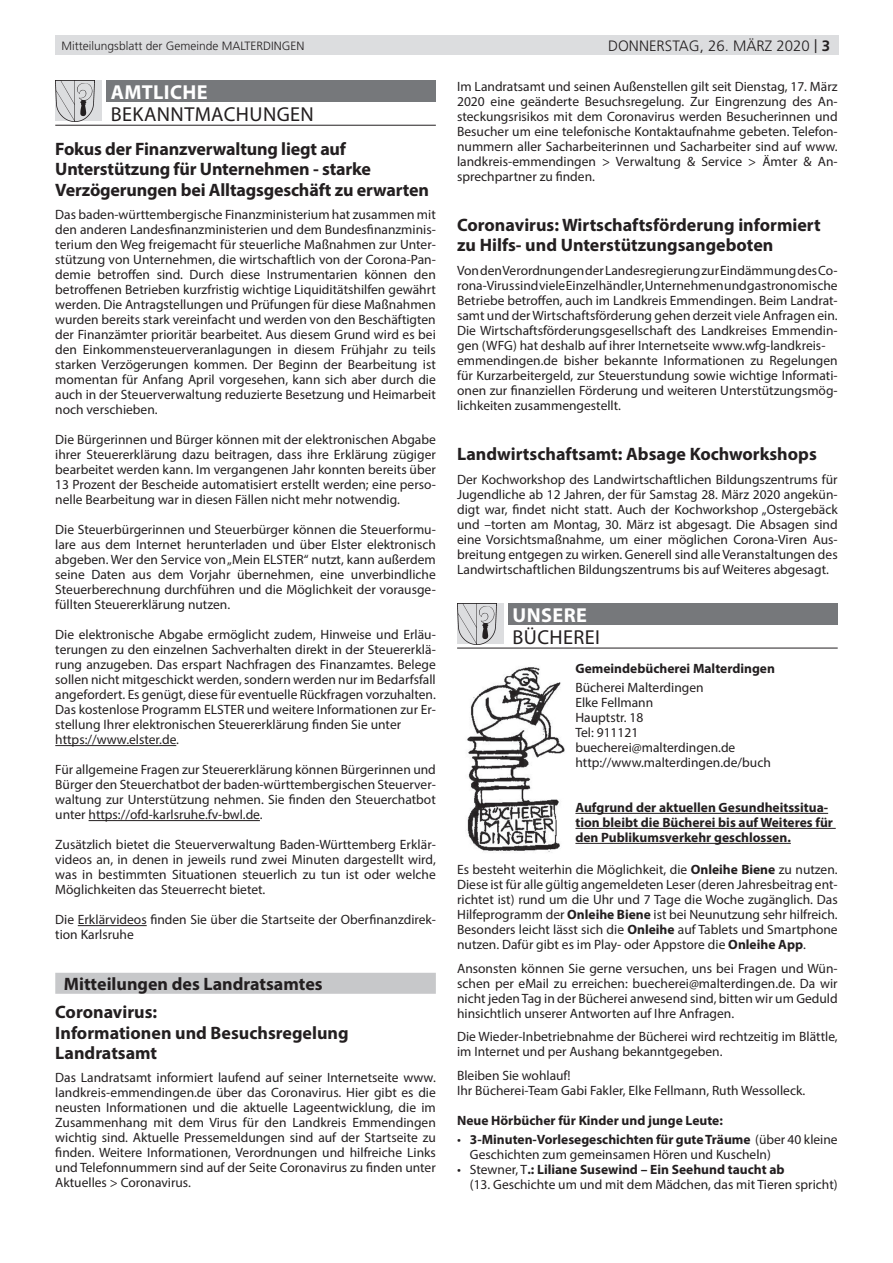
<style>
.page{position:relative;width:893px;height:1263px;background:#fff}
.page>*{position:absolute;margin:0;border:0;box-sizing:border-box;transform-origin:0 0}
.t1{font:20.25px "Myriad Pro";letter-spacing:.02em;color:#231f20}
.t2{font:700 20.25px "Myriad Pro";letter-spacing:.02em;color:#fff}
.t3{font:700 18px/20.2px "Myriad Pro";color:#231f20}
.t4{font:300 15px "Frutiger LT Std";color:#231f20}
.t5{font:13.5px/15px "Myriad Pro";color:#231f20;text-align:justify}
.t6{font:700 13.5px/15px "Myriad Pro";color:#231f20}
.t7{font:300 12px "Frutiger LT Std";color:#231f20}
.s1{font-family:"Arial Nova";font-weight:400}
.s2{font-weight:700}
.s3{font-style:italic}
</style>
<div class="page">
<div style="left:55px;top:36px;width:784px;height:19px;background:#dcdddf"></div>
<hr style="left:55px;top:745px;width:121px;height:1px;background:#231f20">
<hr style="left:89px;top:820px;width:171px;height:1px;background:#231f20">
<hr style="left:78px;top:925px;width:69px;height:1px;background:#231f20">
<div style="left:55px;top:973px;width:381px;height:21px;background:#c7c8ca"></div>
<div style="left:56px;top:81px;width:46px;height:40px;background:#dcdddf"></div>
<img style="left:56px;top:81px;width:38px;height:40px">
<div style="left:106px;top:81px;width:330px;height:21px;background:#76787b"></div>
<hr style="left:55px;top:125px;width:381px;height:1px;background:#231f20">
<hr style="left:575px;top:813px;width:253px;height:1px;background:#231f20">
<hr style="left:575px;top:828px;width:261px;height:1px;background:#231f20">
<hr style="left:575px;top:843px;width:216px;height:1px;background:#231f20">
<div style="left:457px;top:604px;width:46px;height:40px;background:#dcdddf"></div>
<img style="left:457px;top:604px;width:39px;height:40px">
<div style="left:508px;top:604px;width:330px;height:21px;background:#76787b"></div>
<hr style="left:457px;top:648px;width:381px;height:1px;background:#231f20">
<img style="left:467px;top:667px;width:98px;height:185px">
<p class="t7" style="left:62px;top:39px;width:244px">Mitteilungsblatt der Gemeinde MALTERDINGEN</p>
<p class="t4" style="left:608px;top:37px;width:224px">donnerstag, 26. MÄRZ 2020 <span class="s1">|</span> <span class="s2">3</span></p>
<h1 class="t2" style="left:111px;top:79px;width:99px">AMTLICHE</h1>
<h1 class="t1" style="left:111px;top:102px;width:205px">BEKANNTMACHUNGEN</h1>
<h2 class="t3" style="left:55px;top:138px;width:375px">Fokus der Finanzverwaltung liegt auf<br>Unterstützung für Unternehmen - starke<br>Verzögerungen bei Alltagsgeschäft zu erwarten</h2>
<p class="t5" style="left:55px;top:207px;width:382px">Das baden-württembergische Finanzministerium hat zusammen mit den anderen Landesfinanzministerien und dem Bundesfinanzminis&shy;terium den Weg freigemacht für steuerliche Maßnahmen zur Unter&shy;stützung von Unternehmen, die wirtschaftlich von der Corona-Pan&shy;demie betroffen sind. Durch diese Instrumentarien können den betroffenen Betrieben kurzfristig wichtige Liquiditätshilfen gewährt werden. Die Antragstellungen und Prüfungen für diese Maßnahmen wurden bereits stark vereinfacht und werden von den Beschäftigten der Finanzämter prioritär bearbeitet. Aus diesem Grund wird es bei den Einkommensteuerveranlagungen in diesem Frühjahr zu teils starken Verzögerungen kommen. Der Beginn der Bearbeitung ist momentan für Anfang April vorgesehen, kann sich aber durch die auch in der Steuerverwaltung reduzierte Besetzung und Heimarbeit noch verschieben.</p>
<p class="t5" style="left:55px;top:432px;width:382px">Die Bürgerinnen und Bürger können mit der elektronischen Abgabe ihrer Steuererklärung dazu beitragen, dass ihre Erklärung zügiger bearbeitet werden kann. Im vergangenen Jahr konnten bereits über 13 Prozent der Bescheide automatisiert erstellt werden; eine perso&shy;nelle Bearbeitung war in diesen Fällen nicht mehr notwendig.</p>
<p class="t5" style="left:55px;top:522px;width:382px">Die Steuerbürgerinnen und Steuerbürger können die Steuerformu&shy;lare aus dem Internet herunterladen und über Elster elektronisch abgeben. Wer den Service von „Mein ELSTER“ nutzt, kann außerdem seine Daten aus dem Vorjahr übernehmen, eine unverbindliche Steuerberechnung durchführen und die Möglichkeit der vorausge&shy;füllten Steuererklärung nutzen.</p>
<p class="t5" style="left:55px;top:627px;width:382px;text-align:left">Die elektronische Abgabe ermöglicht zudem, Hinweise und Erläu&shy;terungen zu den einzelnen Sachverhalten direkt in der Steuererklä&shy;rung anzugeben. Das erspart Nachfragen des Finanzamtes. Belege sollen nicht mitgeschickt werden, sondern werden nur im Bedarfsfall angefordert. Es genügt, diese für eventuelle Rückfragen vorzuhalten.<br>Das kostenlose Programm ELSTER und weitere Informationen zur Er&shy;stellung Ihrer elektronischen Steuererklärung finden Sie unter https://www.elster.de.</p>
<p class="t5" style="left:55px;top:762px;width:382px">Für allgemeine Fragen zur Steuererklärung können Bürgerinnen und Bürger den Steuerchatbot der baden-württembergischen Steuerver&shy;waltung zur Unterstützung nehmen. Sie finden den Steuerchatbot unter https://ofd-karlsruhe.fv-bwl.de.</p>
<p class="t5" style="left:55px;top:837px;width:382px">Zusätzlich bietet die Steuerverwaltung Baden-Württemberg Erklär&shy;videos an, in denen in jeweils rund zwei Minuten dargestellt wird, was in bestimmten Situationen steuerlich zu tun ist oder welche Möglichkeiten das Steuerrecht bietet.</p>
<p class="t5" style="left:55px;top:912px;width:382px">Die Erklärvideos finden Sie über die Startseite der Oberfinanzdirek&shy;tion Karlsruhe</p>
<h2 class="t3" style="left:55px;top:968px;width:269px;line-height:28.8px;text-indent:8px">Mitteilungen des Landratsamtes<br>Coronavirus:</h2>
<h2 class="t3" style="left:55px;top:1022px;width:295px">Informationen und Besuchsregelung<br>Landratsamt</h2>
<p class="t5" style="left:55px;top:1070px;width:382px">Das Landratsamt informiert laufend auf seiner Internetseite www. landkreis-emmendingen.de über das Coronavirus. Hier gibt es die neusten Informationen und die aktuelle Lageentwicklung, die im Zusammenhang mit dem Virus für den Landkreis Emmendingen wichtig sind. Aktuelle Pressemeldungen sind auf der Startseite zu finden. Weitere Informationen, Verordnungen und hilfreiche Links und Telefonnummern sind auf der Seite Coronavirus zu finden unter Aktuelles &gt; Coronavirus.</p>
<p class="t5" style="left:457px;top:79px;width:382px">Im Landratsamt und seinen Außenstellen gilt seit Dienstag, 17. März 2020 eine geänderte Besuchsregelung. Zur Eingrenzung des An&shy;steckungsrisikos mit dem Coronavirus werden Besucherinnen und Besucher um eine telefonische Kontaktaufnahme gebeten. Telefon&shy;nummern aller Sacharbeiterinnen und Sacharbeiter sind auf www. landkreis-emmendingen &gt; Verwaltung &amp; Service &gt; Ämter &amp; An&shy;sprechpartner zu finden.</p>
<h2 class="t3" style="left:457px;top:214px;width:365px">Coronavirus: Wirtschaftsförderung informiert zu Hilfs- und Unterstützungsangeboten</h2>
<p class="t5" style="left:457px;top:263px;width:382px;text-align:left">Von den Verordnungen der Landesregierung zur Eindämmung des Co&shy;rona-Virus sind viele Einzelhändler, Unternehmen und gastronomische Betriebe betroffen, auch im Landkreis Emmendingen. Beim Landrat&shy;samt und der Wirtschaftsförderung gehen derzeit viele Anfragen ein.<br>Die Wirtschaftsförderungsgesellschaft des Landkreises Emmendin&shy;gen (WFG) hat deshalb auf ihrer Internetseite www.wfg-landkreis&shy;emmendingen.de bisher bekannte Informationen zu Regelungen für Kurzarbeitergeld, zur Steuerstundung sowie wichtige Informati&shy;onen zur finanziellen Förderung und weiteren Unterstützungsmög&shy;lichkeiten zusammengestellt.</p>
<h2 class="t3" style="left:457px;top:443px;width:361px">Landwirtschaftsamt: Absage Kochworkshops</h2>
<p class="t5" style="left:457px;top:471px;width:382px">Der Kochworkshop des Landwirtschaftlichen Bildungszentrums für Jugendliche ab 12 Jahren, der für Samstag 28. März 2020 angekün&shy;digt war, findet nicht statt. Auch der Kochworkshop „Ostergebäck und –torten am Montag, 30. März ist abgesagt. Die Absagen sind eine Vorsichtsmaßnahme, um einer möglichen Corona-Viren Aus&shy;breitung entgegen zu wirken. Generell sind alle Veranstaltungen des Landwirtschaftlichen Bildungszentrums bis auf Weiteres abgesagt.</p>
<h1 class="t2" style="left:513px;top:601px;width:76px">UNSERE</h1>
<h1 class="t1" style="left:513px;top:625px;width:89px">BÜCHEREI</h1>
<p class="t6" style="left:575px;top:660px;width:201px">Gemeindebücherei Malterdingen</p>
<p class="t5" style="left:575px;top:680px;width:197px;text-align:left">Bücherei Malterdingen<br>Elke Fellmann<br>Hauptstr. 18<br>Tel: 911121 buecherei@malterdingen.de http://www.malterdingen.de/buch</p>
<p class="t6" style="left:575px;top:799px;width:259px">Aufgrund der aktuellen Gesundheitssitua&shy;tion bleibt die Bücherei bis auf Weiteres für den Publikumsverkehr geschlossen.</p>
<p class="t5" style="left:457px;top:862px;width:382px">Es besteht weiterhin die Möglichkeit, die <span class="s2">Onleihe Biene</span> zu nutzen.<br>Diese ist für alle gültig angemeldeten Leser (deren Jahresbeitrag ent&shy;richtet ist) rund um die Uhr und 7 Tage die Woche zugänglich. Das Hilfeprogramm der <span class="s2">Onleihe Biene</span> ist bei Neunutzung sehr hilfreich.<br>Besonders leicht lässt sich die <span class="s2">Onleihe</span> auf Tablets und Smartphone nutzen. Dafür gibt es im Play- oder Appstore die <span class="s2">Onleihe App</span>.</p>
<p class="t5" style="left:457px;top:960px;width:382px">Ansonsten können Sie gerne versuchen, uns bei Fragen und Wün&shy;schen per eMail zu erreichen: buecherei@malterdingen.de. Da wir nicht jeden Tag in der Bücherei anwesend sind, bitten wir um Geduld hinsichtlich unserer Antworten auf Ihre Anfragen.</p>
<p class="t5" style="left:457px;top:1029px;width:382px">Die Wieder-Inbetriebnahme der Bücherei wird rechtzeitig im Blättle, im Internet und per Aushang bekanntgegeben.</p>
<p class="t5" style="left:457px;top:1067px;width:350px">Bleiben Sie wohlauf!<br>Ihr Bücherei-Team Gabi Fakler, Elke Fellmann, Ruth Wessolleck.</p>
<p class="t6" style="left:457px;top:1112px;width:267px">Neue Hörbücher für Kinder und junge Leute:</p>
<p class="t5" style="left:470px;top:1131px;width:369px;text-indent:-13px"><span class="s3">•</span> <span class="s2">3-Minuten-Vorlesegeschichten für gute Träume</span> (über 40 kleine<br>Geschichten zum gemeinsamen Hören und Kuscheln)</p>
<p class="t5" style="left:470px;top:1161px;width:369px;text-indent:-13px"><span class="s3">•</span> Stewner, T<span class="s2">.: Liliane Susewind – Ein Seehund taucht ab<br></span>(13. Geschichte um und mit dem Mädchen, das mit Tieren spricht)</p>
</div>
